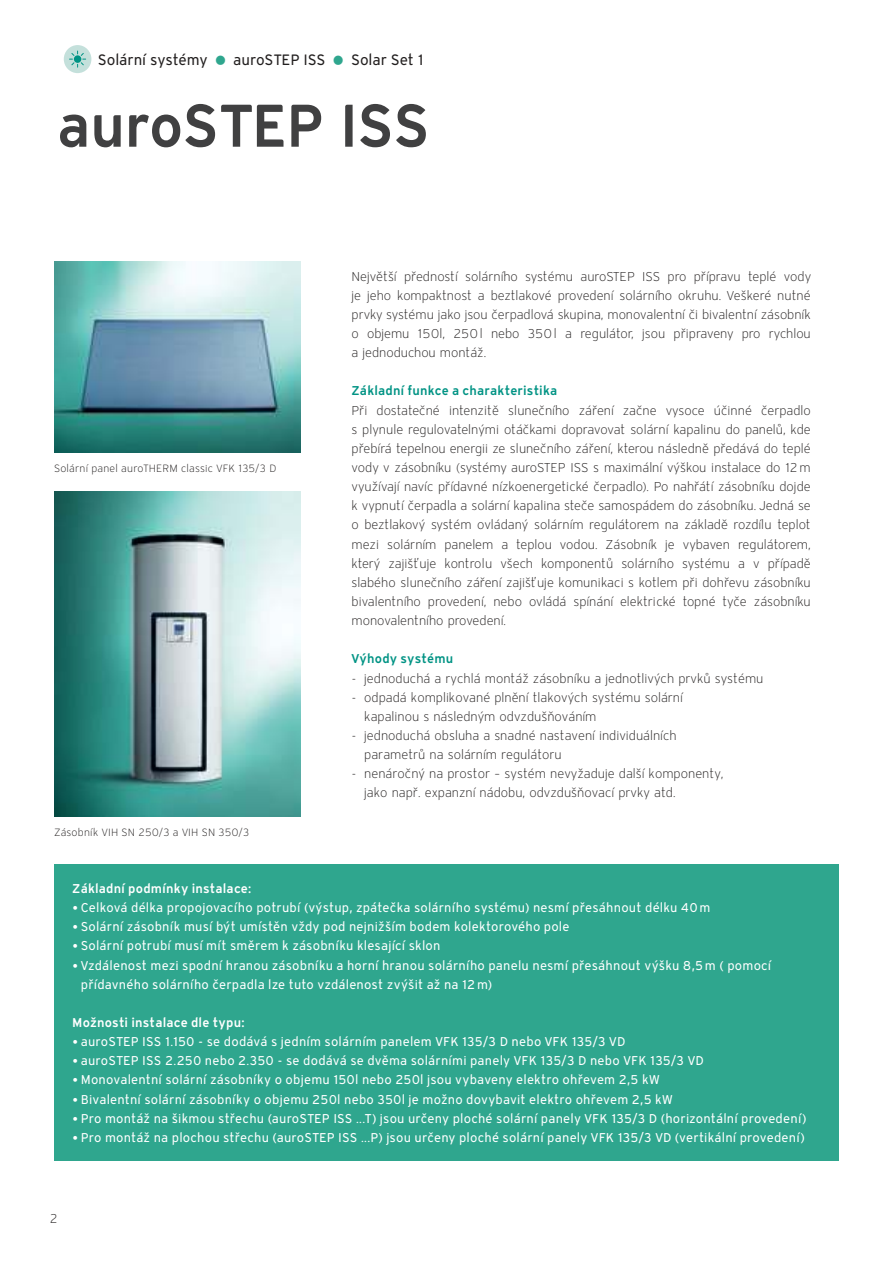
<style>
.page{position:relative;width:893px;height:1263px;background:#fff}
.page>*{position:absolute;margin:0;border:0;box-sizing:border-box;transform-origin:0 0}
.t1{font:600 60px "Vaillant 16";letter-spacing:-.015em;color:#404041}
.t2{font:15px "Vaillant 16";letter-spacing:-.005em;color:#221f1f}
.t3{font:300 12.75px/19.2px "Vaillant 16";color:#221f1f}
.t4{font:12.75px/19.2px "Vaillant 16";letter-spacing:.015em;color:#fff}
.t5{font:600 12.75px "Vaillant 16";letter-spacing:.015em;color:#fff}
.t6{font:600 12.75px "Vaillant 16";letter-spacing:.015em;color:#009384}
.t7{font:300 10.5px "Vaillant 16";letter-spacing:.02em;color:#221f1f}
.s1{font-weight:300;font-size:36px;color:#2fa68e}
</style>
<div class="page">
<div style="left:64px;top:45px;width:27px;height:28px;background:#c4e0db;border-radius:50%"></div>
<svg style="left:69px;top:51px;width:17px;height:17px"></svg>
<img style="left:54px;top:491px;width:246px;height:325px">
<img style="left:54px;top:261px;width:246px;height:192px">
<div style="left:54px;top:864px;width:785px;height:297px;background:#2fa68e"></div>
<p class="t2" style="left:98px;top:54px;width:328px">Solární systémy <span class="s1">•</span> auroSTEP ISS <span class="s1">•</span> Solar Set 1</p>
<h1 class="t1" style="left:57px;top:99px;width:374px">auroSTEP ISS</h1>
<p class="t7" style="left:54px;top:462px;width:224px">Solární panel auroTHERM classic VFK 135/3 D</p>
<p class="t7" style="left:54px;top:825px;width:197px">Zásobník VIH SN 250/3 a VIH SN 350/3</p>
<p class="t3" style="left:351px;top:266px;width:461px;text-align:justify">Největší předností solárního systému auroSTEP ISS pro přípravu teplé vody je jeho kompaktnost a beztlakové provedení solárního okruhu. Veškeré nutné prvky systému jako jsou čerpadlová skupina, monovalentní či bivalentní zásobník o objemu 150l, 250 l nebo 350 l a regulátor, jsou připraveny pro rychlou a jednoduchou montáž.</p>
<p class="t6" style="left:351px;top:382px;width:207px">Základní funkce a charakteristika</p>
<p class="t3" style="left:351px;top:400px;width:461px;text-align:justify">Při dostatečné intenzitě slunečního záření začne vysoce účinné čerpadlo s plynule regulovatelnými otáčkami dopravovat solární kapalinu do panelů, kde přebírá tepelnou energii ze slunečního záření, kterou následně předává do teplé vody v zásobníku (systémy auroSTEP ISS s maximální výškou instalace do 12 m využívají navíc přídavné nízkoenergetické čerpadlo). Po nahřátí zásobníku dojde k vypnutí čerpadla a solární kapalina steče samospádem do zásobníku. Jedná se o beztlakový systém ovládaný solárním regulátorem na základě rozdílu teplot mezi solárním panelem a teplou vodou. Zásobník je vybaven regulátorem, který zajišťuje kontrolu všech komponentů solárního systému a v případě slabého slunečního záření zajišťuje komunikaci s kotlem při dohřevu zásobníku bivalentního provedení, nebo ovládá spínání elektrické topné tyče zásobníku monovalentního provedení.</p>
<p class="t6" style="left:351px;top:650px;width:103px">Výhody systému</p>
<p class="t3" style="left:351px;top:669px;width:413px">- jednoduchá a rychlá montáž zásobníku a jednotlivých prvků systému</p>
<p class="t3" style="left:364px;top:689px;width:320px;text-indent:-13px">- odpadá komplikované plnění tlakových systému solární kapalinou s následným odvzdušňováním</p>
<p class="t3" style="left:364px;top:727px;width:314px;text-indent:-13px">- jednoduchá obsluha a snadné nastavení individuálních parametrů na solárním regulátoru</p>
<p class="t3" style="left:364px;top:765px;width:361px;text-indent:-13px">- nenáročný na prostor – systém nevyžaduje další komponenty, jako např. expanzní nádobu, odvzdušňovací prvky atd.</p>
<p class="t5" style="left:72px;top:880px;width:180px">Základní podmínky instalace:</p>
<p class="t4" style="left:72px;top:898px;width:640px">• Celková délka propojovacího potrubí (výstup, zpátečka solárního systému) nesmí přesáhnout délku 40 m</p>
<p class="t4" style="left:72px;top:917px;width:499px">• Solární zásobník musí být umístěn vždy pod nejnižším bodem kolektorového pole</p>
<p class="t4" style="left:72px;top:936px;width:370px">• Solární potrubí musí mít směrem k zásobníku klesající sklon</p>
<p class="t4" style="left:81px;top:955px;width:692px;text-indent:-9px">• Vzdálenost mezi spodní hranou zásobníku a horní hranou solárního panelu nesmí přesáhnout výšku 8,5 m ( pomocí přídavného solárního čerpadla lze tuto vzdálenost zvýšit až na 12 m)</p>
<p class="t5" style="left:72px;top:1014px;width:174px">Možnosti instalace dle typu:</p>
<p class="t4" style="left:72px;top:1032px;width:555px">• auroSTEP ISS 1.150 - se dodává s jedním solárním panelem VFK 135/3 D nebo VFK 135/3 VD</p>
<p class="t4" style="left:72px;top:1051px;width:633px">• auroSTEP ISS 2.250 nebo 2.350 - se dodává se dvěma solárními panely VFK 135/3 D nebo VFK 135/3 VD</p>
<p class="t4" style="left:72px;top:1070px;width:589px">• Monovalentní solární zásobníky o objemu 150l nebo 250l jsou vybaveny elektro ohřevem 2,5 kW</p>
<p class="t4" style="left:72px;top:1089px;width:602px">• Bivalentní solární zásobníky o objemu 250l nebo 350l je možno dovybavit elektro ohřevem 2,5 kW</p>
<p class="t4" style="left:72px;top:1108px;width:736px">• Pro montáž na šikmou střechu (auroSTEP ISS ...T) jsou určeny ploché solární panely VFK 135/3 D (horizontální provedení)</p>
<p class="t4" style="left:72px;top:1127px;width:734px">• Pro montáž na plochou střechu (auroSTEP ISS ...P) jsou určeny ploché solární panely VFK 135/3 VD (vertikální provedení)</p>
<p class="t3" style="left:50px;top:1210px;width:10px">2</p>
</div>
